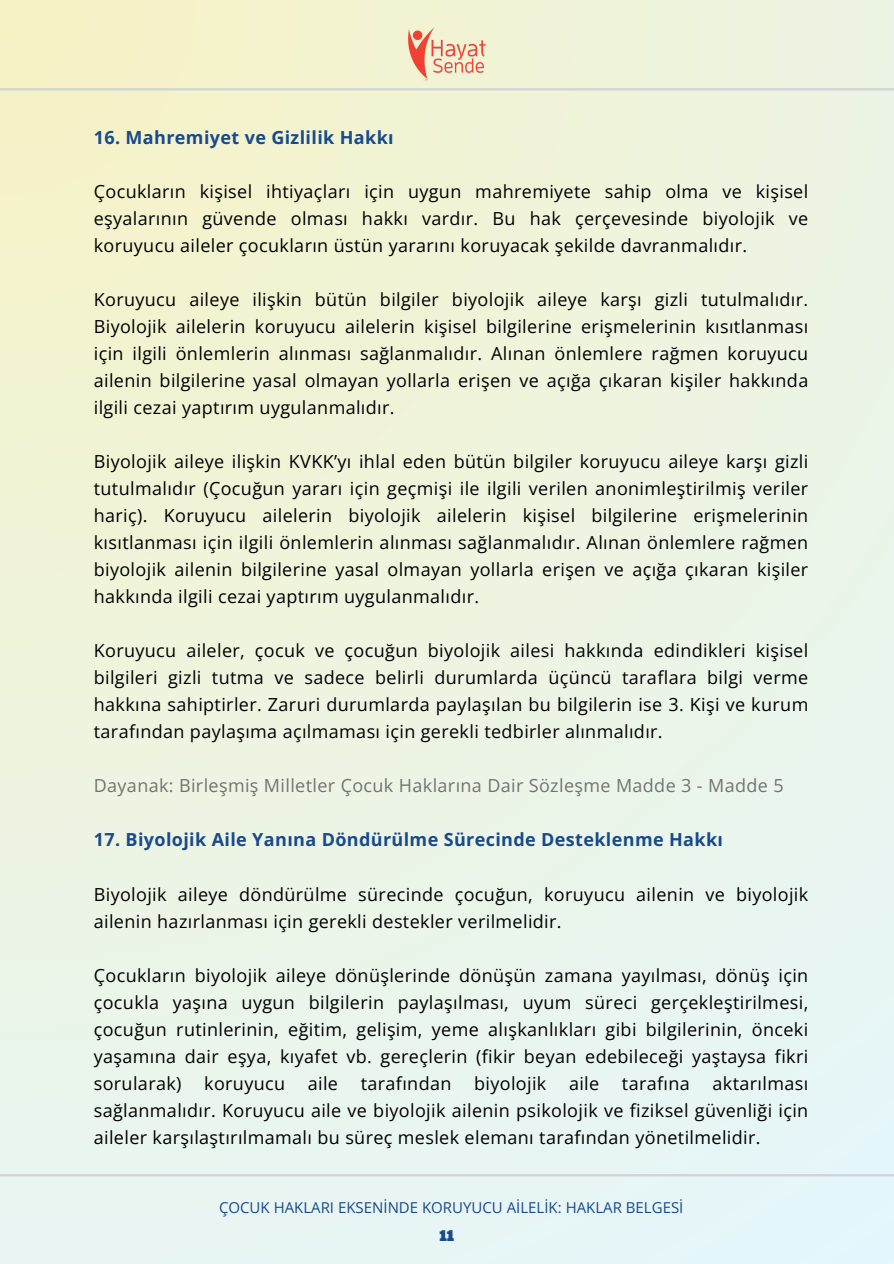
<style>
.page{position:relative;width:894px;height:1264px;background:#fff}
.page>*{position:absolute;margin:0;border:0;box-sizing:border-box;transform-origin:0 0}
.t1{font:18px/27px "Open Sans";letter-spacing:.02em;color:#000;text-align:justify}
.t2{font:700 18px "Open Sans";letter-spacing:.02em;color:#194a8c}
.t3{font:18px "Open Sans";letter-spacing:.02em;color:#737373}
.t4{font:15px "Open Sans";color:#194a8c}
.t5{font:15px "Ultra";color:#194a8c}
</style>
<div class="page">
<div style="left:0;top:0;width:893px;height:1263px;background:linear-gradient(to bottom,#f3f3d0,#e7f5f5)"></div>
<hr style="left:0;top:88px;width:893px;height:2px;background:#d0d3d7">
<img style="left:343px;top:0;width:208px;height:126px">
<hr style="left:0;top:1174px;width:893px;height:2px;background:#d0d3d7">
<h1 class="t2" style="left:94px;top:125px;width:301px">16. Mahremiyet ve Gizlilik Hakkı</h1>
<h2 class="t1" style="left:94px;top:178px;width:715px">Çocukların kişisel ihtiyaçları için uygun mahremiyete sahip olma ve kişisel eşyalarının güvende olması hakkı vardır. Bu hak çerçevesinde biyolojik ve koruyucu aileler çocukların üstün yararını koruyacak şekilde davranmalıdır.</h2>
<h2 class="t1" style="left:94px;top:286px;width:715px">Koruyucu aileye ilişkin bütün bilgiler biyolojik aileye karşı gizli tutulmalıdır.<br>Biyolojik ailelerin koruyucu ailelerin kişisel bilgilerine erişmelerinin kısıtlanması için ilgili önlemlerin alınması sağlanmalıdır. Alınan önlemlere rağmen koruyucu ailenin bilgilerine yasal olmayan yollarla erişen ve açığa çıkaran kişiler hakkında ilgili cezai yaptırım uygulanmalıdır.</h2>
<h2 class="t1" style="left:94px;top:448px;width:715px">Biyolojik aileye ilişkin KVKK’yı ihlal eden bütün bilgiler koruyucu aileye karşı gizli tutulmalıdır (Çocuğun yararı için geçmişi ile ilgili verilen anonimleştirilmiş veriler hariç). Koruyucu ailelerin biyolojik ailelerin kişisel bilgilerine erişmelerinin kısıtlanması için ilgili önlemlerin alınması sağlanmalıdır. Alınan önlemlere rağmen biyolojik ailenin bilgilerine yasal olmayan yollarla erişen ve açığa çıkaran kişiler hakkında ilgili cezai yaptırım uygulanmalıdır.</h2>
<h2 class="t1" style="left:94px;top:637px;width:715px">Koruyucu aileler, çocuk ve çocuğun biyolojik ailesi hakkında edindikleri kişisel bilgileri gizli tutma ve sadece belirli durumlarda üçüncü taraflara bilgi verme hakkına sahiptirler. Zaruri durumlarda paylaşılan bu bilgilerin ise 3. Kişi ve kurum tarafından paylaşıma açılmaması için gerekli tedbirler alınmalıdır.</h2>
<h2 class="t3" style="left:94px;top:773px;width:691px">Dayanak: Birleşmiş Milletler Çocuk Haklarına Dair Sözleşme Madde 3 - Madde 5</h2>
<h1 class="t2" style="left:94px;top:827px;width:630px">17. Biyolojik Aile Yanına Döndürülme Sürecinde Desteklenme Hakkı</h1>
<h2 class="t1" style="left:94px;top:880px;width:715px">Biyolojik aileye döndürülme sürecinde çocuğun, koruyucu ailenin ve biyolojik ailenin hazırlanması için gerekli destekler verilmelidir.</h2>
<h2 class="t1" style="left:94px;top:961px;width:715px">Çocukların biyolojik aileye dönüşlerinde dönüşün zamana yayılması, dönüş için çocukla yaşına uygun bilgilerin paylaşılması, uyum süreci gerçekleştirilmesi, çocuğun rutinlerinin, eğitim, gelişim, yeme alışkanlıkları gibi bilgilerinin, önceki yaşamına dair eşya, kıyafet vb. gereçlerin (fikir beyan edebileceği yaştaysa fikri sorularak)</h2>
<h2 class="t1" style="left:204px;top:1069px;width:82px">koruyucu</h2>
<h2 class="t1" style="left:308px;top:1069px;width:32px">aile</h2>
<h2 class="t1" style="left:360px;top:1069px;width:92px">tarafından</h2>
<h2 class="t1" style="left:474px;top:1069px;width:74px">biyolojik</h2>
<h2 class="t1" style="left:569px;top:1069px;width:32px">aile</h2>
<h2 class="t1" style="left:621px;top:1069px;width:69px">tarafına</h2>
<h2 class="t1" style="left:94px;top:1069px;width:715px;text-indent:618px">aktarılması sağlanmalıdır. Koruyucu aile ve biyolojik ailenin psikolojik ve fiziksel güvenliği için aileler karşılaştırılmamalı bu süreç meslek elemanı tarafından yönetilmelidir.</h2>
<p class="t4" style="left:219px;top:1196px;width:465px">ÇOCUK HAKLARI EKSENİNDE KORUYUCU AİLELİK: HAKLAR BELGESİ</p>
<p class="t5" style="left:439px;top:1225px;width:16px">11</p>
</div>
